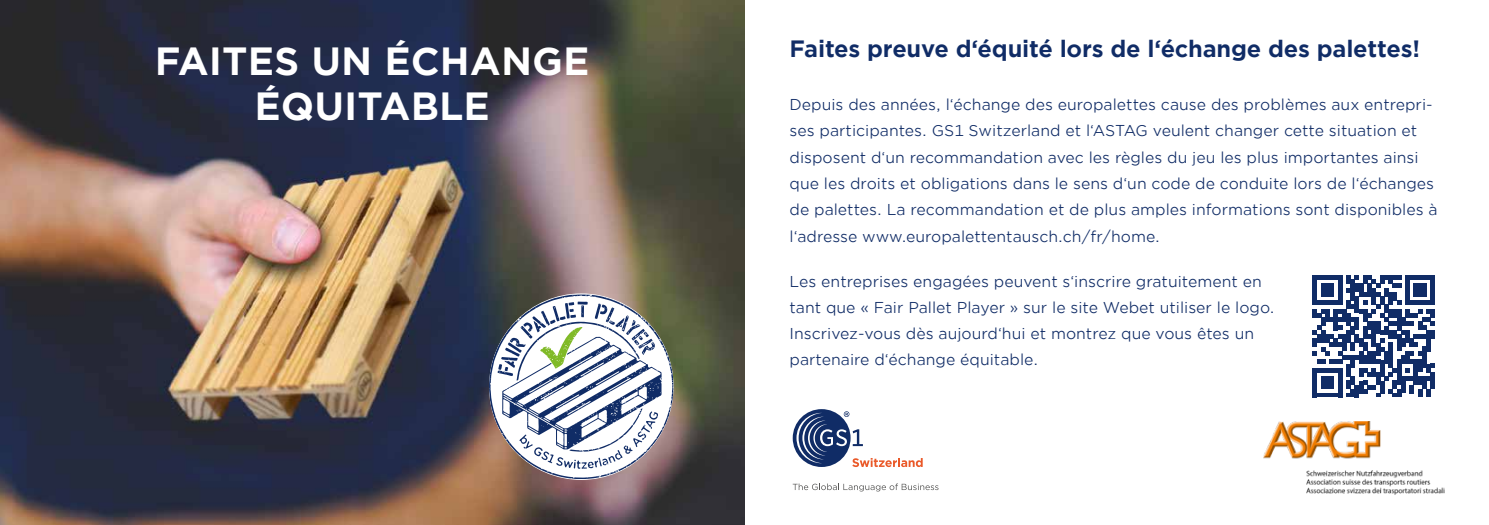
<style>
.page{position:relative;width:1489px;height:525px;background:#fff}
.page>*{position:absolute;margin:0;border:0;box-sizing:border-box;transform-origin:0 0}
.t1{font:700 37.5px/45px "Gotham Office";color:#fff;text-align:center}
.t2{font:700 22.5px "Gotham Office";letter-spacing:-.01em;color:#102c66}
.t3{font:15px/26.2px "Gotham Office";color:#102c66}
</style>
<div class="page">
<img style="left:0;top:0;width:744px;height:524px">
<svg style="left:792px;top:409px;width:58px;height:57px"></svg>
<svg style="left:796px;top:411px;width:126px;height:56px"></svg>
<svg style="left:792px;top:483px;width:146px;height:8px"></svg>
<svg style="left:489px;top:294px;width:184px;height:184px"></svg>
<svg style="left:540px;top:327px;width:42px;height:41px"></svg>
<svg style="left:1312px;top:275px;width:122px;height:122px"></svg>
<hr style="left:1430px;top:372px;width:4px;height:17px;background:#102c66">
<img style="left:1263px;top:422px;width:181px;height:73px">
<h1 class="t1" style="left:155px;top:38px;width:436px">FAITES UN ÉCHANGE<br>ÉQUITABLE</h1>
<h2 class="t2" style="left:789px;top:33px;width:632px">Faites preuve d‘équité lors de l‘échange des palettes!</h2>
<p class="t3" style="left:789px;top:91px;width:649px">Depuis des années, l‘échange des europalettes cause des problèmes aux entrepri&shy;ses participantes. GS1 Switzerland et l‘ASTAG veulent changer cette situation et disposent d‘un recommandation avec les règles du jeu les plus importantes ainsi que les droits et obligations dans le sens d‘un code de conduite lors de l‘échanges de palettes. La recommandation et de plus amples informations sont disponibles à l‘adresse www.europalettentausch.ch/fr/home.</p>
<p class="t3" style="left:789px;top:267px;width:486px">Les entreprises engagées peuvent s‘inscrire gratuitement en tant que « Fair Pallet Player » sur le site Webet utiliser le logo.<br>Inscrivez-vous dès aujourd‘hui et montrez que vous êtes un partenaire d‘échange équitable.</p>
</div>
